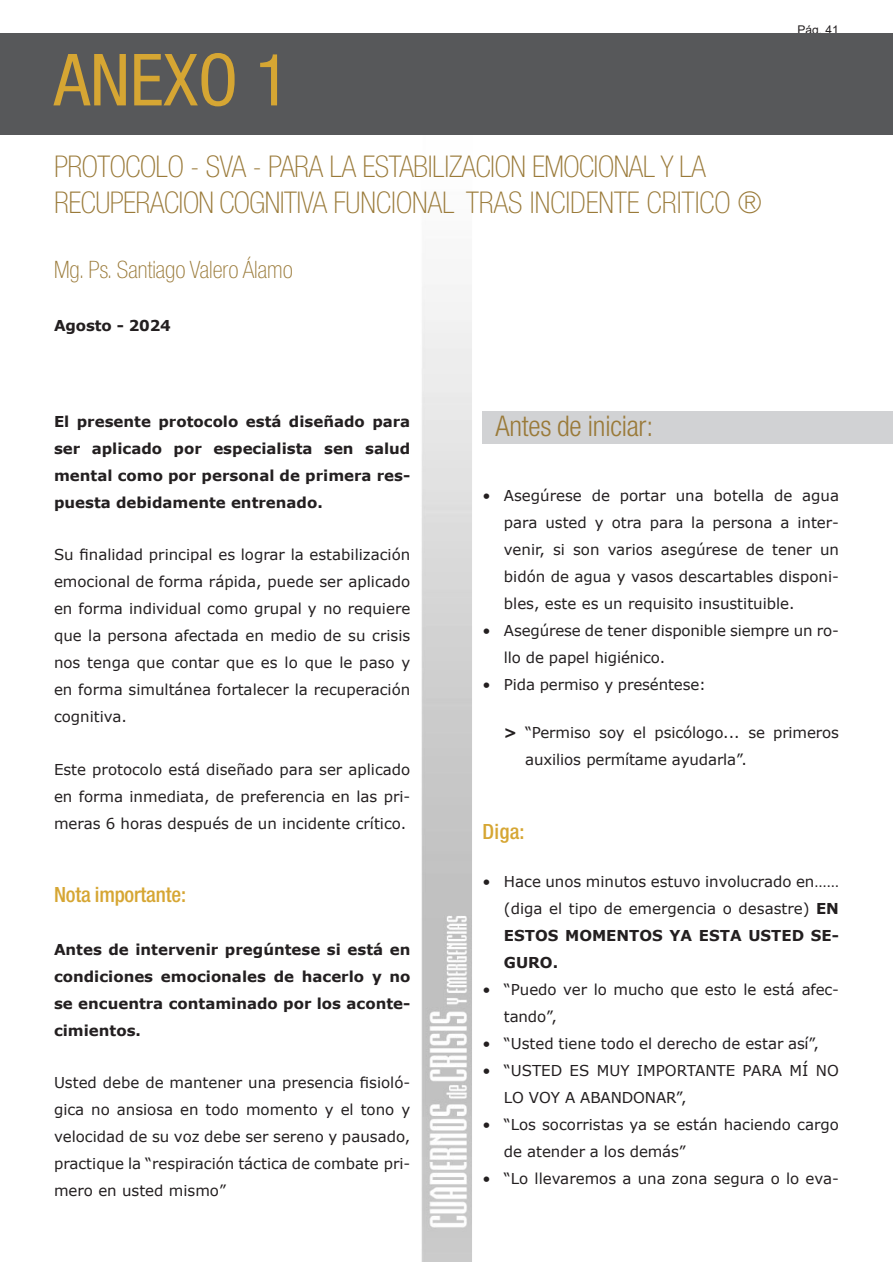
<style>
.page{position:relative;width:893px;height:1263px;background:#fff}
.page>*{position:absolute;margin:0;border:0;box-sizing:border-box;transform-origin:0 0}
.TITOL_article{font:condensed 72px "Helvetica Neue LT Std";color:#d6a633}
.AUTORS_articles{font:100 condensed 30px/36px "Helvetica Neue LT Std";letter-spacing:-.015em;color:#9a7a39}
.Títol_APARTAT_-_dret{font:300 condensed 28.5px "Helvetica Neue LT Std";letter-spacing:-.01em;color:#9a7a39}
.AUTORS_sub_1{font:100 condensed 24px "Helvetica Neue LT Std";color:#9a7a39}
.Subtítol{font:500 condensed 21px "Helvetica Neue LT Std";letter-spacing:-.01em;color:#d6a633}
.Paragraf_BO{font:15px/27px "Verdana";color:#231f20;text-align:justify}
.Paragraf_BO-2{font:700 15px/27px "Verdana";color:#231f20;text-align:justify}
.t1{font:12px "Arial";color:#231f20}
.s1{font-weight:700}
</style>
<div class="page">
<img style="left:421px;top:284px;width:62px;height:978px">
<div style="left:483px;top:411px;width:410px;height:33px;background:#d1d2d4"></div>
<div style="left:0;top:33px;width:893px;height:102px;background:#57585a"></div>
<p class="TITOL_article" style="left:54px;top:38px;width:237px">ANEXO 1</p>
<p class="AUTORS_articles" style="left:54px;top:149px;width:709px">PROTOCOLO - SVA - PARA LA ESTABILIZACION EMOCIONAL Y LA<br>RECUPERACION COGNITIVA FUNCIONAL TRAS INCIDENTE CRITICO ®</p>
<p class="AUTORS_sub_1" style="left:54px;top:256px;width:240px">Mg. Ps. Santiago Valero Álamo</p>
<p class="Paragraf_BO-2" style="left:54px;top:311px;width:118px">Agosto - 2024</p>
<p class="t1" style="left:798px;top:21px;width:43px">Pág. 41</p>
<p class="Paragraf_BO-2" style="left:54px;top:407px;width:358px">El presente protocolo está diseñado para ser aplicado por especialista sen salud mental como por personal de primera res&shy;puesta debidamente entrenado.</p>
<p class="Paragraf_BO" style="left:54px;top:541px;width:358px">Su finalidad principal es lograr la estabilización emocional de forma rápida, puede ser aplicado en forma individual como grupal y no requiere que la persona afectada en medio de su crisis nos tenga que contar que es lo que le paso y en forma simultánea fortalecer la recuperación cognitiva.</p>
<p class="Paragraf_BO" style="left:54px;top:756px;width:358px">Este protocolo está diseñado para ser aplicado en forma inmediata, de preferencia en las pri&shy;meras 6 horas después de un incidente crítico.</p>
<p class="Subtítol" style="left:54px;top:882px;width:134px">Nota importante:</p>
<p class="Paragraf_BO-2" style="left:54px;top:936px;width:358px">Antes de intervenir pregúntese si está en condiciones emocionales de hacerlo y no se encuentra contaminado por los aconte&shy;cimientos.</p>
<p class="Paragraf_BO" style="left:54px;top:1069px;width:358px">Usted debe de mantener una presencia fisioló&shy;gica no ansiosa en todo momento y el tono y velocidad de su voz debe ser sereno y pausado, practique la “respiración táctica de combate pri&shy;mero en usted mismo”</p>
<p class="Títol_APARTAT_-_dret" style="left:495px;top:409px;width:159px">Antes de iniciar:</p>
<p class="Paragraf_BO" style="left:504px;top:482px;width:337px;text-indent:-21px">• Asegúrese de portar una botella de agua para usted y otra para la persona a inter&shy;venir, si son varios asegúrese de tener un bidón de agua y vasos descartables disponi&shy;bles, este es un requisito insustituible.</p>
<p class="Paragraf_BO" style="left:504px;top:617px;width:337px;text-indent:-21px">• Asegúrese de tener disponible siempre un ro&shy;llo de papel higiénico.</p>
<p class="Paragraf_BO" style="left:483px;top:671px;width:225px">• Pida permiso y preséntese:</p>
<p class="Paragraf_BO" style="left:525px;top:719px;width:315px;text-indent:-21px"><span class="s1">&gt;</span> “Permiso soy el psicólogo... se primeros auxilios permítame ayudarla”.</p>
<p class="Subtítol" style="left:483px;top:819px;width:44px">Diga:</p>
<p class="Paragraf_BO" style="left:504px;top:868px;width:337px;text-indent:-21px">• Hace unos minutos estuvo involucrado en…… (diga el tipo de emergencia o desastre) <span class="s1">EN ESTOS MOMENTOS YA ESTA USTED SE-GURO.</span></p>
<p class="Paragraf_BO" style="left:504px;top:976px;width:337px;text-indent:-21px">• “Puedo ver lo mucho que esto le está afec&shy;tando”,</p>
<p class="Paragraf_BO" style="left:483px;top:1030px;width:338px">• “Usted tiene todo el derecho de estar así”,</p>
<p class="Paragraf_BO" style="left:504px;top:1057px;width:337px;text-indent:-21px">• “USTED ES MUY IMPORTANTE PARA MÍ NO<br>LO VOY A ABANDONAR”,</p>
<p class="Paragraf_BO" style="left:504px;top:1111px;width:337px;text-indent:-21px">• “Los socorristas ya se están haciendo cargo de atender a los demás”</p>
<p class="Paragraf_BO" style="left:483px;top:1165px;width:358px">• “Lo llevaremos a una zona segura o lo eva-</p>
</div>
